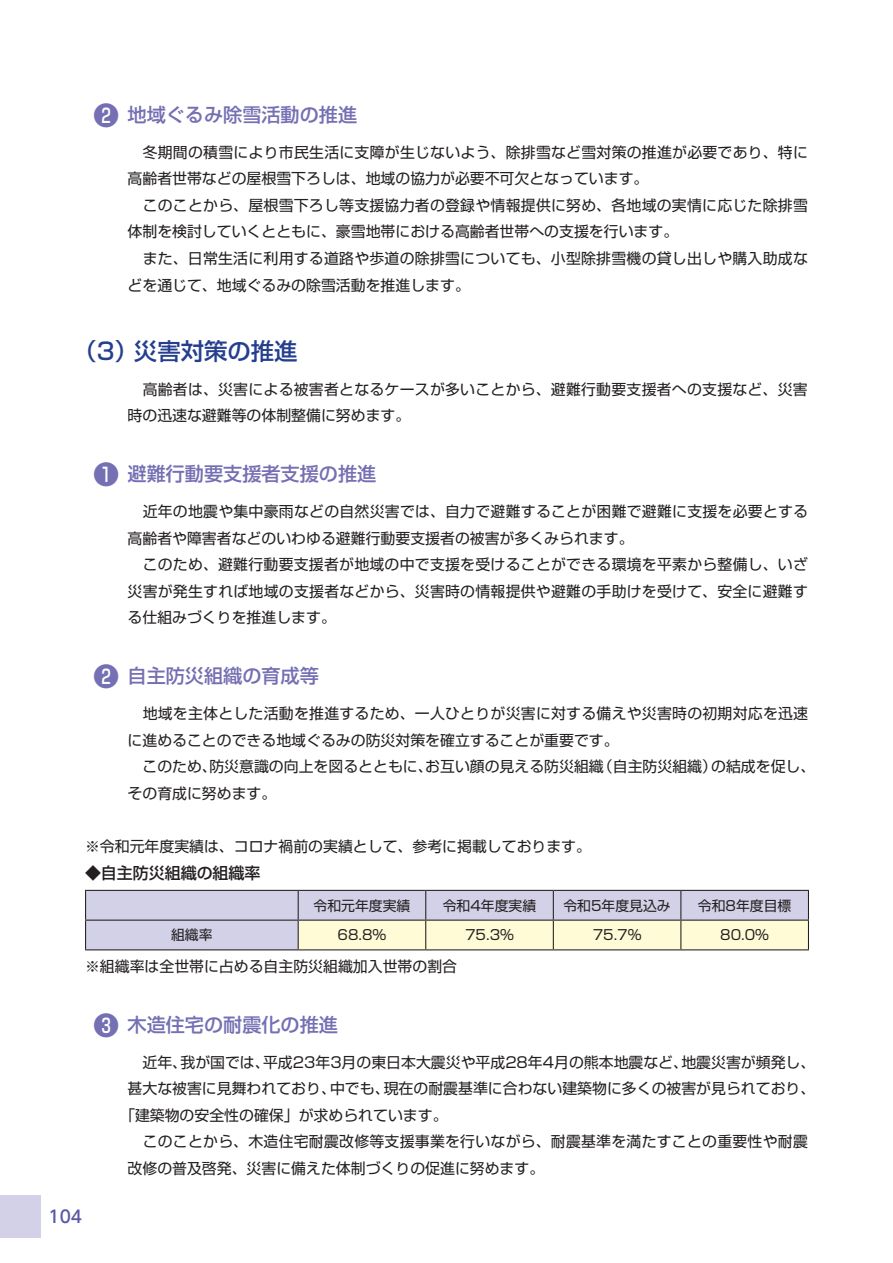
<style>
.page{position:relative;width:893px;height:1263px;background:#fff}
.page>*{position:absolute;margin:0;border:0;box-sizing:border-box;transform-origin:0 0}
.t1{font:500 23.4px "Shin Go Pro";color:#253f8e}
.t2{font:500 19.2px "Shin Go Pro";color:#756fb3}
.t3{font:500 16.95px "UD Shin Go Pro";color:#5a57a5}
.t4{font:500 15.9px "Shin Go Pro";color:#231f20}
.t5{font:14.85px/26.5px "Shin Go Pro";color:#231f20}
.t6{font:13.8px "Shin Go Pro";color:#231f20}
.s1{font-size:25.5px}
</style>
<div class="page">
<svg style="left:85px;top:890px;width:724px;height:59px;background:#dad7d9"></svg>
<hr style="left:85px;top:949px;width:213px;height:1px;background:#231f20">
<hr style="left:298px;top:949px;width:128px;height:1px;background:#231f20">
<hr style="left:426px;top:949px;width:127px;height:1px;background:#231f20">
<hr style="left:553px;top:949px;width:128px;height:1px;background:#231f20">
<hr style="left:681px;top:949px;width:128px;height:1px;background:#231f20">
<div style="left:0;top:1195px;width:41px;height:42px;background:#d3d1e8"></div>
<p class="t2" style="left:94px;top:99px;width:265px"><span class="s1">❷</span> 地域ぐるみ除雪活動の推進</p>
<p class="t5" style="left:128px;top:137px;width:682px">　冬期間の積雪により市民生活に支障が生じないよう、除排雪など雪対策の推進が必要であり、特に高齢者世帯などの屋根雪下ろしは、地域の協力が必要不可欠となっています。<br>　このことから、屋根雪下ろし等支援協力者の登録や情報提供に努め、各地域の実情に応じた除排雪体制を検討していくとともに、豪雪地帯における高齢者世帯への支援を行います。<br>　また、日常生活に利用する道路や歩道の除排雪についても、小型除排雪機の貸し出しや購入助成などを通じて、地域ぐるみの除雪活動を推進します。</p>
<h1 class="t1" style="left:73px;top:332px;width:226px">（3）災害対策の推進</h1>
<p class="t5" style="left:128px;top:374px;width:682px">　高齢者は、災害による被害者となるケースが多いことから、避難行動要支援者への支援など、災害時の迅速な避難等の体制整備に努めます。</p>
<p class="t2" style="left:94px;top:458px;width:284px"><span class="s1">❶</span> 避難行動要支援者支援の推進</p>
<p class="t5" style="left:128px;top:496px;width:682px">　近年の地震や集中豪雨などの自然災害では、自力で避難することが困難で避難に支援を必要とする高齢者や障害者などのいわゆる避難行動要支援者の被害が多くみられます。<br>　このため、避難行動要支援者が地域の中で支援を受けることができる環境を平素から整備し、いざ災害が発生すれば地域の支援者などから、災害時の情報提供や避難の手助けを受けて、安全に避難する仕組みづくりを推進します。</p>
<p class="t2" style="left:94px;top:660px;width:227px"><span class="s1">❷</span> 自主防災組織の育成等</p>
<p class="t5" style="left:128px;top:698px;width:689px">　地域を主体とした活動を推進するため、一人ひとりが災害に対する備えや災害時の初期対応を迅速に進めることのできる地域ぐるみの防災対策を確立することが重要です。<br>　このため、防災意識の向上を図るとともに、お互い顔の見える防災組織（自主防災組織）の結成を促し、その育成に努めます。</p>
<p class="t5" style="left:85px;top:831px;width:507px">※令和元年度実績は、コロナ禍前の実績として、参考に掲載しております。</p>
<p class="t4" style="left:85px;top:860px;width:177px">◆自主防災組織の組織率</p>
<p class="t6" style="left:314px;top:894px;width:98px">令和元年度実績</p>
<p class="t6" style="left:443px;top:894px;width:95px">令和4年度実績</p>
<p class="t6" style="left:563px;top:894px;width:109px">令和5年度見込み</p>
<p class="t6" style="left:698px;top:894px;width:95px">令和8年度目標</p>
<p class="t6" style="left:171px;top:924px;width:43px">組織率</p>
<p class="t6" style="left:338px;top:924px;width:50px">68.8%</p>
<p class="t6" style="left:465px;top:924px;width:50px">75.3%</p>
<p class="t6" style="left:593px;top:924px;width:50px">75.7%</p>
<p class="t6" style="left:720px;top:924px;width:50px">80.0%</p>
<p class="t5" style="left:85px;top:951px;width:374px">※組織率は全世帯に占める自主防災組織加入世帯の割合</p>
<p class="t2" style="left:94px;top:1009px;width:246px"><span class="s1">❸</span> 木造住宅の耐震化の推進</p>
<p class="t5" style="left:128px;top:1047px;width:689px">　近年、我が国では、平成23年3月の東日本大震災や平成28年4月の熊本地震など、地震災害が頻発し、</p>
<p class="t5" style="left:128px;top:1073px;width:689px">甚大な被害に見舞われており、中でも、現在の耐震基準に合わない建築物に多くの被害が見られており、</p>
<p class="t5" style="left:120px;top:1100px;width:329px">「建築物の安全性の確保」が求められています。</p>
<p class="t5" style="left:128px;top:1127px;width:682px">　このことから、木造住宅耐震改修等支援事業を行いながら、耐震基準を満たすことの重要性や耐震</p>
<p class="t5" style="left:128px;top:1153px;width:418px">改修の普及啓発、災害に備えた体制づくりの促進に努めます。</p>
<p class="t3" style="left:48px;top:1202px;width:35px">104</p>
</div>
